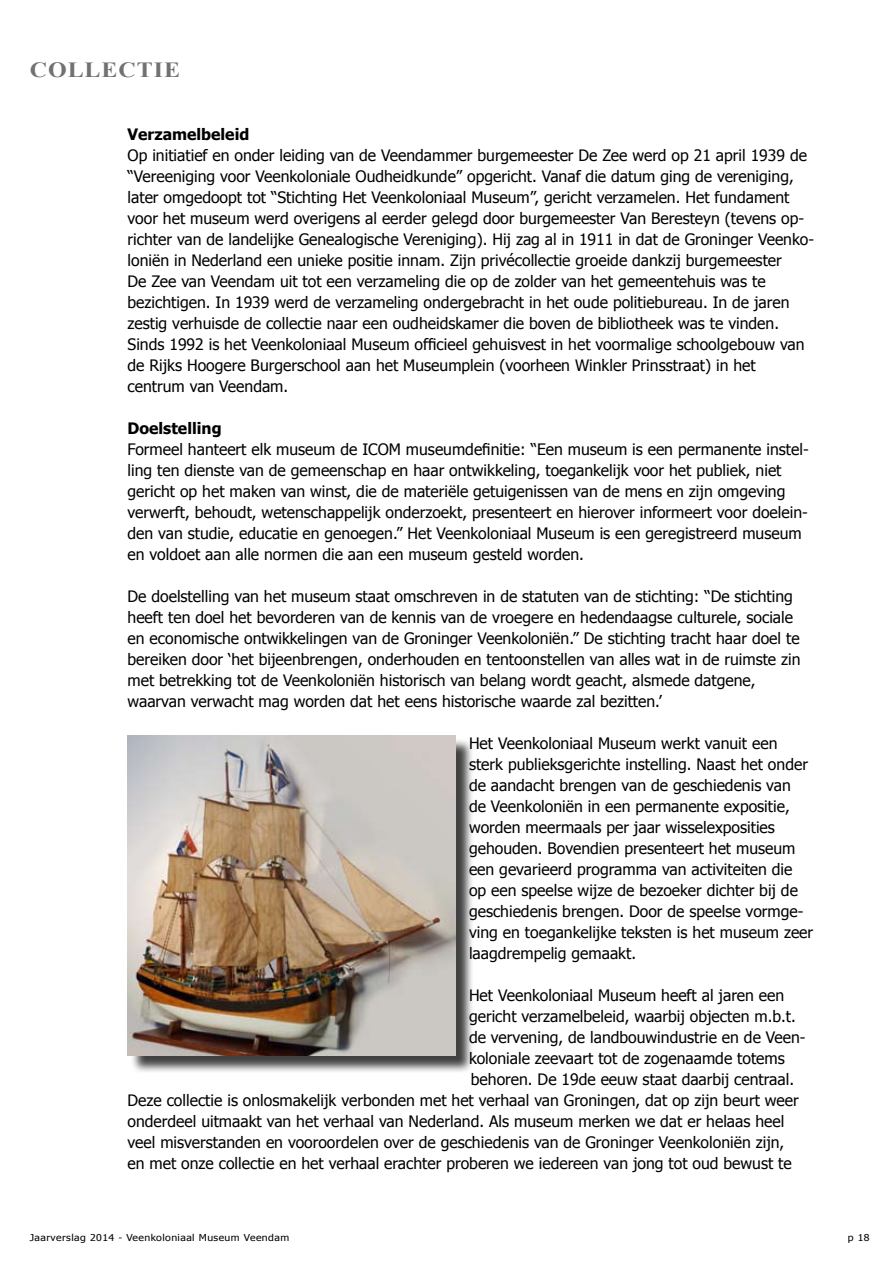
<style>
.page{position:relative;width:893px;height:1263px;background:#fff}
.page>*{position:absolute;margin:0;border:0;box-sizing:border-box;transform-origin:0 0}
.t1{font:700 21.6px "Times New Roman";letter-spacing:.04em;color:#707173;scale:1.11 1}
.t2{font:15.75px/21px "Tahoma";color:#000}
.t3{font:700 15.75px "Tahoma";color:#000}
.t4{font:9.45px "Tahoma";letter-spacing:.04em;color:#000;scale:1.11 1}
</style>
<div class="page">
<div style="left:130px;top:738px;width:350px;height:342px;background:#000;opacity:.75"></div>
<img style="left:128px;top:736px;width:327px;height:319px">
<h1 class="t1" style="left:30px;top:54px;width:137px">COLLECTIE</h1>
<p class="t3" style="left:128px;top:123px;width:123px">Verzamelbeleid</p>
<p class="t2" style="left:128px;top:145px;width:688px">Op initiatief en onder leiding van de Veendammer burgemeester De Zee werd op 21 april 1939 de “Vereeniging voor Veenkoloniale Oudheidkunde” opgericht. Vanaf die datum ging de vereniging, later omgedoopt tot “Stichting Het Veenkoloniaal Museum”, gericht verzamelen. Het fundament voor het museum werd overigens al eerder gelegd door burgemeester Van Beresteyn (tevens op&shy;richter van de landelijke Genealogische Vereniging). Hij zag al in 1911 in dat de Groninger Veenko&shy;loniën in Nederland een unieke positie innam. Zijn privécollectie groeide dankzij burgemeester<br>De Zee van Veendam uit tot een verzameling die op de zolder van het gemeentehuis was te bezichtigen. In 1939 werd de verzameling ondergebracht in het oude politiebureau. In de jaren zestig verhuisde de collectie naar een oudheidskamer die boven de bibliotheek was te vinden.<br>Sinds 1992 is het Veenkoloniaal Museum officieel gehuisvest in het voormalige schoolgebouw van de Rijks Hoogere Burgerschool aan het Museumplein (voorheen Winkler Prinsstraat) in het centrum van Veendam.</p>
<p class="t3" style="left:128px;top:417px;width:96px">Doelstelling</p>
<p class="t2" style="left:128px;top:439px;width:683px">Formeel hanteert elk museum de ICOM museumdefinitie: “Een museum is een permanente instel&shy;ling ten dienste van de gemeenschap en haar ontwikkeling, toegankelijk voor het publiek, niet gericht op het maken van winst, die de materiële getuigenissen van de mens en zijn omgeving verwerft, behoudt, wetenschappelijk onderzoekt, presenteert en hierover informeert voor doelein&shy;den van studie, educatie en genoegen.” Het Veenkoloniaal Museum is een geregistreerd museum en voldoet aan alle normen die aan een museum gesteld worden.</p>
<p class="t2" style="left:128px;top:586px;width:674px">De doelstelling van het museum staat omschreven in de statuten van de stichting: “De stichting heeft ten doel het bevorderen van de kennis van de vroegere en hedendaagse culturele, sociale en economische ontwikkelingen van de Groninger Veenkoloniën.” De stichting tracht haar doel te bereiken door ‘het bijeenbrengen, onderhouden en tentoonstellen van alles wat in de ruimste zin met betrekking tot de Veenkoloniën historisch van belang wordt geacht, alsmede datgene, waarvan verwacht mag worden dat het eens historische waarde zal bezitten.’</p>
<p class="t2" style="left:469px;top:733px;width:346px">Het Veenkoloniaal Museum werkt vanuit een sterk publieksgerichte instelling. Naast het onder de aandacht brengen van de geschiedenis van<br>de Veenkoloniën in een permanente expositie, worden meermaals per jaar wisselexposities gehouden. Bovendien presenteert het museum een gevarieerd programma van activiteiten die op een speelse wijze de bezoeker dichter bij de geschiedenis brengen. Door de speelse vormge&shy;ving en toegankelijke teksten is het museum zeer laagdrempelig gemaakt.</p>
<p class="t2" style="left:469px;top:985px;width:317px">Het Veenkoloniaal Museum heeft al jaren een</p>
<p class="t2" style="left:469px;top:1006px;width:328px">gericht verzamelbeleid, waarbij objecten m.b.t.</p>
<p class="t2" style="left:469px;top:1027px;width:338px">de vervening, de landbouwindustrie en de Veen-</p>
<p class="t2" style="left:469px;top:1048px;width:317px">koloniale zeevaart tot de zogenaamde totems</p>
<p class="t2" style="left:471px;top:1069px;width:325px">behoren. De 19de eeuw staat daarbij centraal.</p>
<p class="t2" style="left:128px;top:1090px;width:673px">Deze collectie is onlosmakelijk verbonden met het verhaal van Groningen, dat op zijn beurt weer</p>
<p class="t2" style="left:128px;top:1111px;width:658px">onderdeel uitmaakt van het verhaal van Nederland. Als museum merken we dat er helaas heel</p>
<p class="t2" style="left:128px;top:1132px;width:658px">veel misverstanden en vooroordelen over de geschiedenis van de Groninger Veenkoloniën zijn,</p>
<p class="t2" style="left:128px;top:1153px;width:666px">en met onze collectie en het verhaal erachter proberen we iedereen van jong tot oud bewust te</p>
<p class="t4" style="left:30px;top:1231px;width:235px">Jaarverslag 2014 - Veenkoloniaal Museum Veendam</p>
<p class="t4" style="left:848px;top:1231px;width:21px">p 18</p>
</div>
